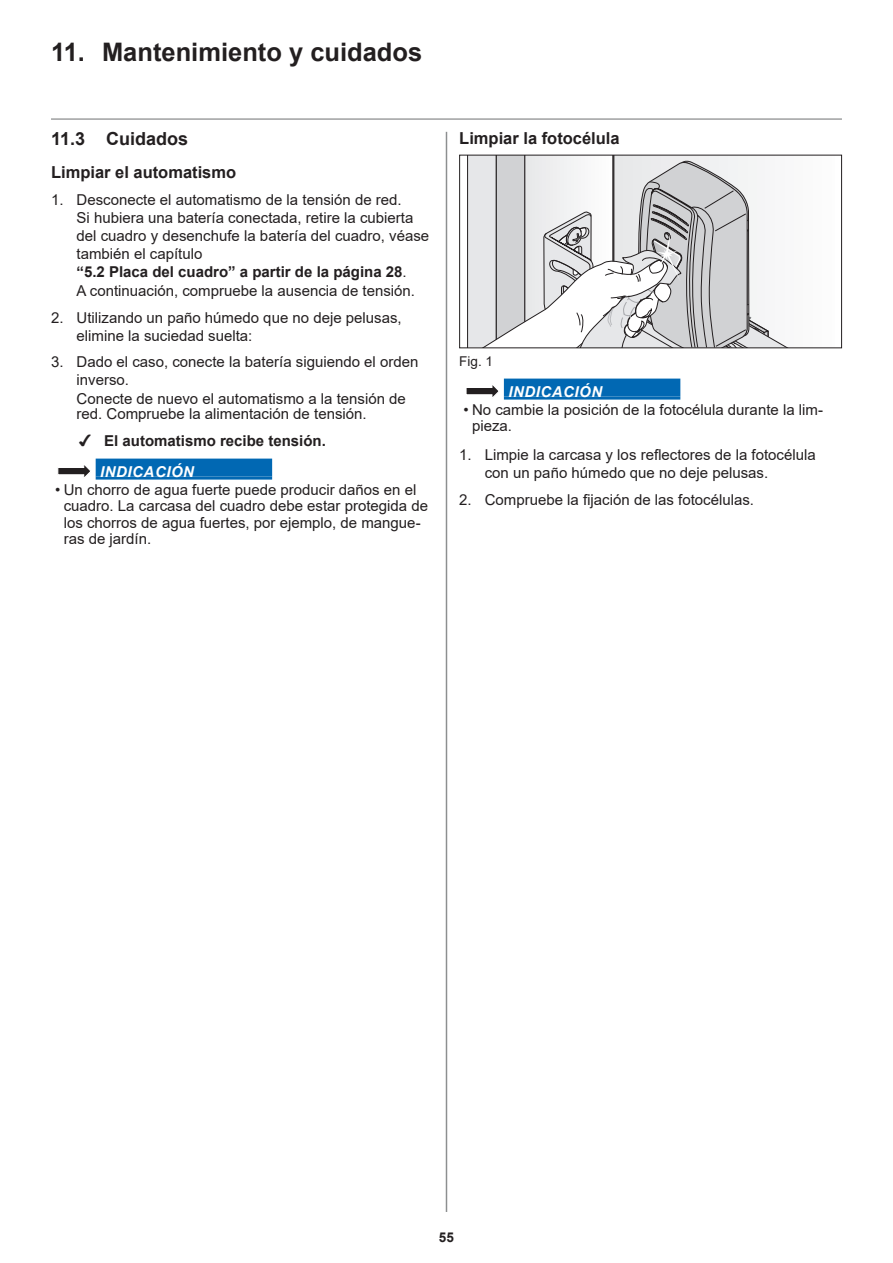
<style>
.page{position:relative;width:893px;height:1263px;background:#fff}
.page>*{position:absolute;margin:0;border:0;box-sizing:border-box;transform-origin:0 0}
.t1{font:700 25.5px "Arial";color:#231f20}
.t2{font:700 18px "Arial";color:#231f20}
.t3{font:700 16.5px "Arial";color:#231f20}
.t4{font:15px/18.3px "Arial";color:#231f20}
.t5{font:700 15px/30.6px "Arial";color:#231f20}
.t6{font:italic 700 15px "Arial";letter-spacing:.035em;color:#fff}
.t7{font:13.5px "Arial";color:#231f20}
.t8{font:700 13.5px "Arial";color:#231f20}
.s1{font-weight:700}
.s2{font-family:"Arial Unicode MS";font-weight:400}
.s3{font-style:italic;color:#fff}
</style>
<div class="page">
<hr style="left:51px;top:118px;width:791px;height:2px;background:#8d8f90">
<hr style="left:446px;top:132px;width:1px;height:1080px;background:#8d8f90">
<svg style="left:57px;top:465px;width:33px;height:12px"></svg>
<div style="left:96px;top:459px;width:176px;height:18px;background:#0168b3"></div>
<hr style="left:96px;top:477px;width:176px;height:3px;background:#0168b3">
<svg style="left:467px;top:157px;width:318px;height:189px"></svg>
<div style="left:459px;top:155px;width:383px;height:193px;border:1px solid #231f20"></div>
<svg style="left:466px;top:385px;width:33px;height:12px"></svg>
<div style="left:504px;top:379px;width:176px;height:18px;background:#0168b3"></div>
<hr style="left:504px;top:397px;width:176px;height:3px;background:#0168b3">
<h1 class="t1" style="left:51px;top:34px;width:373px">11. Mantenimiento y cuidados</h1>
<p class="t2" style="left:51px;top:126px;width:139px">11.3 Cuidados</p>
<p class="t3" style="left:51px;top:161px;width:187px">Limpiar el automatismo</p>
<p class="t4" style="left:77px;top:190px;width:354px;text-indent:-26px">1. Desconecte el automatismo de la tensión de red.<br>Si hubiera una batería conectada, retire la cubierta del cuadro y desenchufe la batería del cuadro, véase también el capítulo<br><span class="s1">“5.2 Placa del cuadro” a partir de la página 28</span>.<br>A continuación, compruebe la ausencia de tensión.</p>
<p class="t4" style="left:77px;top:308px;width:327px;text-indent:-26px">2. Utilizando un paño húmedo que no deje pelusas, elimine la suciedad suelta:</p>
<p class="t4" style="left:77px;top:353px;width:343px;text-indent:-26px">3. Dado el caso, conecte la batería siguiendo el orden inverso.<br>Conecte de nuevo el automatismo a la tensión de</p>
<p class="t4" style="left:77px;top:405px;width:292px">red. Compruebe la alimentación de tensión.</p>
<p class="t5" style="left:100px;top:426px;width:227px;text-indent:-22px"><span class="s2">✔</span> El automatismo recibe tensión.<br><span class="s3">INDICACIÓN</span></p>
<p class="t4" style="left:64px;top:481px;width:366px;line-height:16.5px;text-indent:-9px">• Un chorro de agua fuerte puede producir daños en el cuadro. La carcasa del cuadro debe estar protegida de los chorros de agua fuertes, por ejemplo, de mangue&shy;ras de jardín.</p>
<p class="t3" style="left:459px;top:126px;width:162px">Limpiar la fotocélula</p>
<p class="t7" style="left:459px;top:352px;width:35px">Fig. 1</p>
<p class="t6" style="left:508px;top:381px;width:95px">INDICACIÓN</p>
<p class="t4" style="left:472px;top:401px;width:353px;line-height:16.5px;text-indent:-9px">• No cambie la posición de la fotocélula durante la lim&shy;pieza.</p>
<p class="t4" style="left:485px;top:446px;width:332px;text-indent:-26px">1. Limpie la carcasa y los reflectores de la fotocélula con un paño húmedo que no deje pelusas.</p>
<p class="t4" style="left:459px;top:490px;width:296px">2. Compruebe la fijación de las fotocélulas.</p>
<p class="t8" style="left:439px;top:1228px;width:17px">55</p>
</div>
